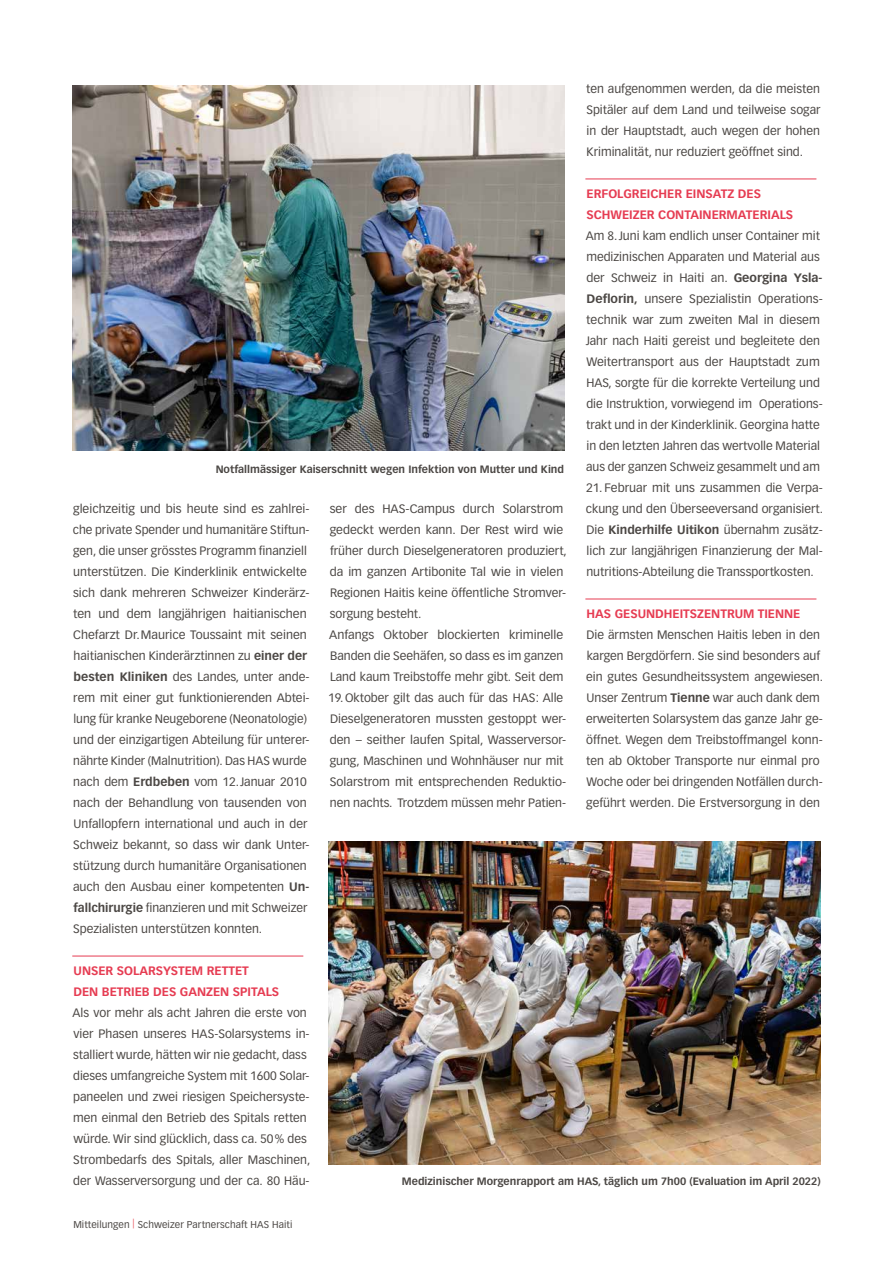
<style>
.page{position:relative;width:893px;height:1263px;background:#fff}
.page>*{position:absolute;margin:0;border:0;box-sizing:border-box;transform-origin:0 0}
.t1{font:12px/21px "Vectora LH";color:#4b4744}
.t2{font:700 12px/21px "Vectora LH";color:#e63c52}
.t3{font:700 10.5px "Vectora LH";color:#4b4744}
.t4{font:9.75px "Vectora LH";letter-spacing:.01em;color:#4b4744}
.s1{font-weight:700}
</style>
<div class="page">
<hr style="left:72px;top:956px;width:231px;height:1px;background:#e63c52">
<hr style="left:585px;top:179px;width:231px;height:1px;background:#e63c52">
<hr style="left:585px;top:599px;width:231px;height:1px;background:#e63c52">
<img style="left:72px;top:86px;width:492px;height:364px">
<img style="left:329px;top:842px;width:492px;height:322px">
<p class="t1" style="left:586px;top:79px;width:236px;text-align:justify">ten aufgenommen werden, da die meisten Spitäler auf dem Land und teilweise sogar in der Hauptstadt, auch wegen der hohen Kriminalität, nur reduziert geöffnet sind.</p>
<p class="t2" style="left:586px;top:184px;width:208px">ERFOLGREICHER EINSATZ DES<br>SCHWEIZER CONTAINERMATERIALS</p>
<p class="t1" style="left:586px;top:226px;width:238px">Am 8.Juni kam endlich unser Container mit medizinischen Apparaten und Material aus der Schweiz in Haiti an. <span class="s1">Georgina Ysla-Deflorin,</span> unsere Spezialistin Operations&shy;technik war zum zweiten Mal in diesem Jahr nach Haiti gereist und begleitete den Weitertransport aus der Hauptstadt zum HAS, sorgte für die korrekte Verteilung und die Instruktion, vorwiegend im Operations&shy;trakt und in der Kinderklinik. Georgina hatte in den letzten Jahren das wertvolle Material aus der ganzen Schweiz gesammelt und am</p>
<p class="t1" style="left:586px;top:478px;width:239px;text-align:justify">21. Februar mit uns zusammen die Verpa&shy;ckung und den Überseeversand organisiert.<br>Die <span class="s1">Kinderhilfe Uitikon</span> übernahm zusätz&shy;lich zur langjährigen Finanzierung der Mal&shy;nutritions-Abteilung die Transsportkosten.</p>
<p class="t2" style="left:587px;top:604px;width:215px">HAS GESUNDHEITSZENTRUM TIENNE</p>
<p class="t1" style="left:586px;top:625px;width:239px">Die ärmsten Menschen Haitis leben in den kargen Bergdörfern. Sie sind besonders auf ein gutes Gesundheitssystem angewiesen.<br>Unser Zentrum <span class="s1">Tienne</span> war auch dank dem erweiterten Solarsystem das ganze Jahr ge&shy;öffnet. Wegen dem Treibstoffmangel konn&shy;ten ab Oktober Transporte nur einmal pro Woche oder bei dringenden Notfällen durch&shy;geführt werden. Die Erstversorgung in den</p>
<p class="t3" style="left:216px;top:462px;width:350px">Notfallmässiger Kaiserschnitt wegen Infektion von Mutter und Kind</p>
<p class="t1" style="left:73px;top:499px;width:238px">gleichzeitig und bis heute sind es zahlrei&shy;che private Spender und humanitäre Stiftun&shy;gen, die unser grösstes Programm finanziell unterstützen. Die Kinderklinik entwickelte sich dank mehreren Schweizer Kinderärz&shy;ten und dem langjährigen haitianischen Chefarzt Dr.Maurice Toussaint mit seinen haitianischen Kinderärztinnen zu <span class="s1">einer der besten Kliniken</span> des Landes, unter ande&shy;rem mit einer gut funktionierenden Abtei&shy;lung für kranke Neugeborene (Neonatologie) und der einzigartigen Abteilung für unterer&shy;nährte Kinder (Malnutrition). Das HAS wurde nach dem <span class="s1">Erdbeben</span> vom 12.Januar 2010 nach der Behandlung von tausenden von Unfallopfern international und auch in der Schweiz bekannt, so dass wir dank Unter&shy;stützung durch humanitäre Organisationen auch den Ausbau einer kompetenten <span class="s1">Un&shy;fallchirurgie</span> finanzieren und mit Schweizer Spezialisten unterstützen konnten.</p>
<p class="t2" style="left:74px;top:961px;width:207px">UNSER SOLARSYSTEM RETTET<br>DEN BETRIEB DES GANZEN SPITALS</p>
<p class="t1" style="left:73px;top:1003px;width:239px">Als vor mehr als acht Jahren die erste von vier Phasen unseres HAS-Solarsystems in&shy;stalliert wurde, hätten wir nie gedacht, dass dieses umfangreiche System mit 1600 Solar&shy;paneelen und zwei riesigen Speichersyste&shy;men einmal den Betrieb des Spitals retten würde. Wir sind glücklich, dass ca. 50% des Strombedarfs des Spitals, aller Maschinen, der Wasserversorgung und der ca. 80 Häu-</p>
<p class="t1" style="left:328px;top:499px;width:240px">ser des HAS-Campus durch Solarstrom gedeckt werden kann. Der Rest wird wie früher durch Dieselgeneratoren produziert, da im ganzen Artibonite Tal wie in vielen Regionen Haitis keine öffentliche Stromver&shy;sorgung besteht.<br>Anfangs Oktober blockierten kriminelle Banden die Seehäfen, so dass es im ganzen Land kaum Treibstoffe mehr gibt. Seit dem 19.Oktober gilt das auch für das HAS: Alle Dieselgeneratoren mussten gestoppt wer&shy;den – seither laufen Spital, Wasserversor&shy;gung, Maschinen und Wohnhäuser nur mit Solarstrom mit entsprechenden Reduktio&shy;nen nachts. Trotzdem müssen mehr Patien-</p>
<p class="t3" style="left:402px;top:1175px;width:420px">Medizinischer Morgenrapport am HAS, täglich um 7h00 (Evaluation im April 2022)</p>
<p class="t4" style="left:73px;top:1219px;width:221px">Mitteilungen <sup>|</sup> Schweizer Partnerschaft HAS Haiti</p>
</div>
